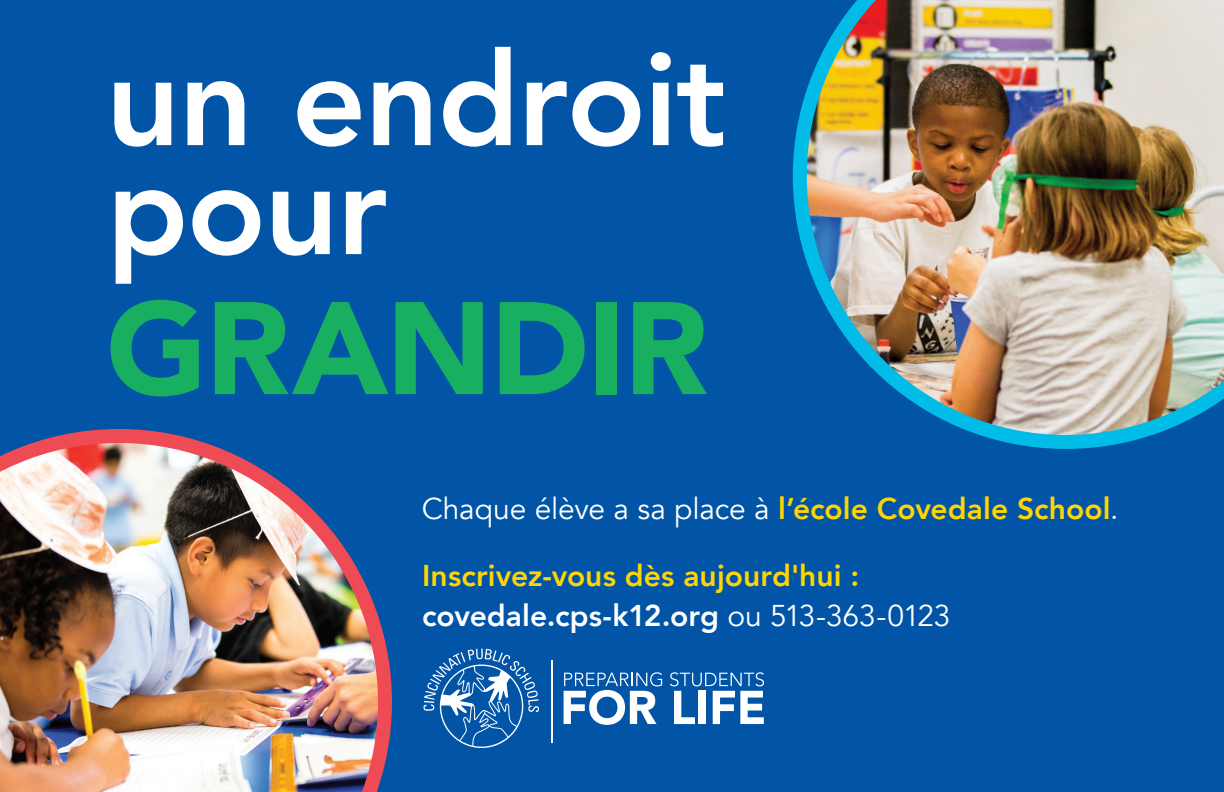
<style>
.page{position:relative;width:1224px;height:792px;background:#0154a6}
.page>*{position:absolute;margin:0;border:0;box-sizing:border-box;transform-origin:0 0}
.body-copy{font:900 130px/140px "Avenir";letter-spacing:-.015em;color:#18b060}
.body-copy-2{font:800 130px "Avenir";letter-spacing:-.015em;color:#fff}
.Body_Copy_Front{font:800 30px/40px "Avenir";letter-spacing:.005em;color:#fed503}
.Body_Copy_Front-2{font:30px "Avenir";letter-spacing:-.005em;color:#fff}
.s1{font-weight:800;color:#fff}
.s2{font-weight:800;color:#fed503}
.s3{color:#fff}
.s4{font-weight:400;color:#fff}
</style>
<div class="page">
<svg style="left:423px;top:649px;width:116px;height:99px"></svg>
<svg style="left:564px;top:672px;width:98px;height:53px"></svg>
<svg style="left:670px;top:672px;width:94px;height:52px"></svg>
<hr style="left:551px;top:660px;width:2px;height:83px;background:#fff">
<img style="left:793px;top:0;width:431px;height:449px">
<img style="left:0;top:429px;width:392px;height:363px">
<p class="body-copy-2" style="left:106px;top:-1px;width:622px">un endroit</p>
<p class="body-copy" style="left:106px;top:135px;width:603px"><span class="s1">pour<br></span>GRANDIR</p>
<p class="Body_Copy_Front-2" style="left:422px;top:491px;width:698px">Chaque élève a sa place à <span class="s2">l’école Covedale School</span>.</p>
<p class="Body_Copy_Front" style="left:422px;top:555px;width:530px">Inscrivez-vous dès aujourd'hui : <span class="s3">covedale.cps-k12.org</span> <span class="s4">ou 513-363-0123</span></p>
</div>
